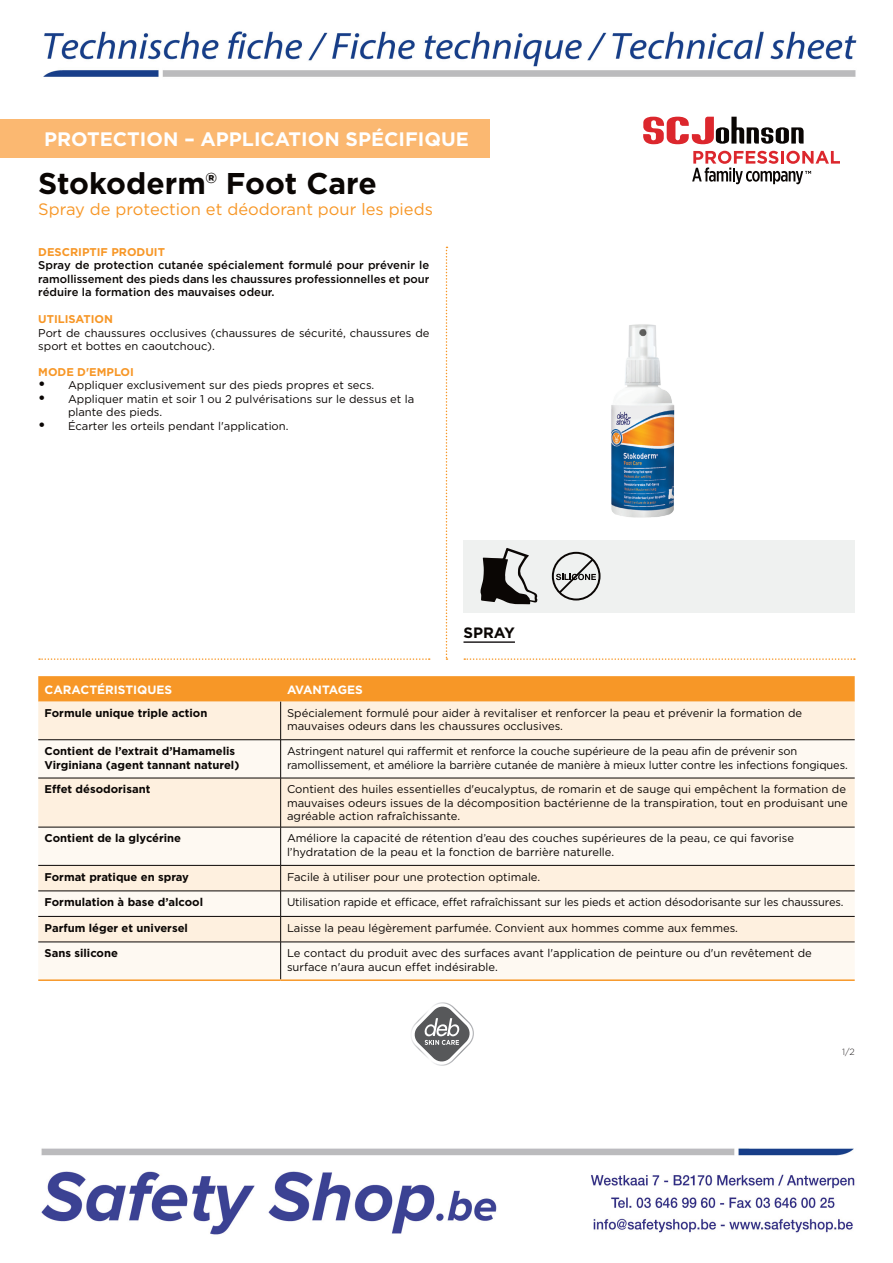
<style>
.page{position:relative;width:893px;height:1263px;background:#fff}
.page>*{position:absolute;margin:0;border:0;box-sizing:border-box;transform-origin:0 0}
.t1{font:700 30px "Gotham";color:#0a0604}
.t2{font:700 19.5px "Gotham";color:#fff}
._08_Copy_Prokyon_8_7{font:16.5px "Gotham";color:#f79727}
._08_Subline_Prokyon{font:700 15px "Gotham";color:#0a0604}
.t3{font:700 12px "Gotham";color:#fff}
.t4{font:700 12px "Gotham";letter-spacing:-.025em;color:#fff}
._08_Subline_Prokyon-2{font:11.25px/13.5px "Gotham";color:#0a0604}
._08_Subline_Prokyon-3{font:700 11.25px/13.5px "Gotham";color:#0a0604}
._08_Subline_Prokyon-4{font:500 11.25px/13.5px "Gotham";color:#0a0604;text-align:justify}
.t5{font:700 11.25px "Gotham";color:#f79727}
.t6{font:300 9px "Gotham";color:#231f20}
.s1{font-weight:700;font-size:15px}
</style>
<div class="page">
<img style="left:38px;top:31px;width:819px;height:1204px">
<svg style="left:0;top:119px;width:857px;height:184px"></svg>
<svg style="left:643px;top:117px;width:161px;height:27px"></svg>
<svg style="left:692px;top:151px;width:148px;height:33px"></svg>
<div style="left:0;top:120px;width:489px;height:38px;background:#fbb871"></div>
<div style="left:463px;top:540px;width:392px;height:72px;background:#eff1f0"></div>
<img style="left:410px;top:1002px;width:64px;height:64px">
<svg style="left:411px;top:1003px;width:62px;height:62px"></svg>
<svg style="left:446px;top:247px;width:1px;height:413px"></svg>
<svg style="left:552px;top:552px;width:48px;height:48px"></svg>
<hr style="left:463px;top:641px;width:52px;height:2px;background:#231f20">
<svg style="left:39px;top:658px;width:391px;height:2px"></svg>
<svg style="left:464px;top:658px;width:391px;height:2px"></svg>
<svg style="left:38px;top:676px;width:817px;height:26px;background:#f7992c"></svg>
<div style="left:38px;top:702px;width:817px;height:37px;background:#fef0df"></div>
<svg style="left:38px;top:740px;width:817px;height:239px;fill:#fef9f2"></svg>
<hr style="left:280px;top:778px;width:1px;height:49px;background:#0a0604">
<hr style="left:280px;top:827px;width:1px;height:38px;background:#0a0604">
<svg style="left:280px;top:866px;width:1px;height:76px"></svg>
<hr style="left:280px;top:942px;width:1px;height:37px;background:#0a0604">
<hr style="left:281px;top:739px;width:574px;height:1px;background:#0a0604">
<hr style="left:38px;top:778px;width:243px;height:1px;background:#0a0604">
<hr style="left:281px;top:778px;width:574px;height:1px;background:#0a0604">
<hr style="left:38px;top:827px;width:243px;height:1px;background:#0a0604">
<hr style="left:281px;top:827px;width:574px;height:1px;background:#0a0604">
<hr style="left:38px;top:865px;width:243px;height:1px;background:#0a0604">
<hr style="left:281px;top:865px;width:574px;height:1px;background:#0a0604">
<hr style="left:38px;top:891px;width:243px;height:1px;background:#0a0604">
<hr style="left:281px;top:891px;width:574px;height:1px;background:#0a0604">
<hr style="left:280px;top:702px;width:1px;height:37px;background:#0a0604">
<hr style="left:38px;top:739px;width:243px;height:1px;background:#0a0604">
<hr style="left:38px;top:979px;width:243px;height:2px;background:#f79727">
<hr style="left:281px;top:979px;width:574px;height:2px;background:#f79727">
<hr style="left:280px;top:740px;width:1px;height:38px;background:#0a0604">
<hr style="left:38px;top:916px;width:243px;height:1px;background:#0a0604">
<hr style="left:281px;top:916px;width:574px;height:1px;background:#0a0604">
<hr style="left:38px;top:942px;width:243px;height:1px;background:#0a0604">
<hr style="left:281px;top:942px;width:574px;height:1px;background:#0a0604">
<img style="left:608px;top:322px;width:69px;height:197px">
<svg style="left:480px;top:548px;width:57px;height:56px"></svg>
<p class="t2" style="left:44px;top:127px;width:426px">PROTECTION – APPLICATION SPÉCIFIQUE</p>
<p class="t1" style="left:38px;top:165px;width:340px">Stokoderm® Foot Care</p>
<p class="_08_Copy_Prokyon_8_7" style="left:38px;top:199px;width:396px">Spray de protection et déodorant pour les pieds</p>
<p class="t5" style="left:38px;top:245px;width:128px">DESCRIPTIF PRODUIT</p>
<p class="_08_Subline_Prokyon-4" style="left:38px;top:258px;width:393px">Spray de protection cutanée spécialement formulé pour prévenir le ramollissement des pieds dans les chaussures professionnelles et pour réduire la formation des mauvaises odeur.</p>
<p class="t5" style="left:38px;top:312px;width:76px">UTILISATION</p>
<p class="_08_Subline_Prokyon-2" style="left:38px;top:326px;width:393px">Port de chaussures occlusives (chaussures de sécurité, chaussures de sport et bottes en caoutchouc).</p>
<p class="t5" style="left:38px;top:365px;width:97px">MODE D'EMPLOI</p>
<p class="_08_Subline_Prokyon-2" style="left:38px;top:378px;width:338px"><span class="s1">•</span> Appliquer exclusivement sur des pieds propres et secs.</p>
<p class="_08_Subline_Prokyon-2" style="left:68px;top:392px;width:348px;text-indent:-30px"><span class="s1">•</span> Appliquer matin et soir 1 ou 2 pulvérisations sur le dessus et la plante des pieds.</p>
<p class="_08_Subline_Prokyon-2" style="left:38px;top:419px;width:252px"><span class="s1">•</span> Écarter les orteils pendant l'application.</p>
<p class="_08_Subline_Prokyon" style="left:463px;top:623px;width:53px">SPRAY</p>
<p class="t3" style="left:45px;top:682px;width:129px">CARACTÉRISTIQUES</p>
<p class="t4" style="left:287px;top:682px;width:77px">AVANTAGES</p>
<p class="_08_Subline_Prokyon-3" style="left:45px;top:706px;width:164px">Formule unique triple action</p>
<p class="_08_Subline_Prokyon-2" style="left:287px;top:706px;width:517px">Spécialement formulé pour aider à revitaliser et renforcer la peau et prévenir la formation de mauvaises odeurs dans les chaussures occlusives.</p>
<p class="_08_Subline_Prokyon-3" style="left:45px;top:744px;width:196px">Contient de l’extrait d’Hamamelis<br>Virginiana (agent tannant naturel)</p>
<p class="_08_Subline_Prokyon-2" style="left:287px;top:744px;width:562px">Astringent naturel qui raffermit et renforce la couche supérieure de la peau afin de prévenir son ramollissement, et améliore la barrière cutanée de manière à mieux lutter contre les infections fongiques.</p>
<p class="_08_Subline_Prokyon-3" style="left:45px;top:783px;width:107px">Effet désodorisant</p>
<p class="_08_Subline_Prokyon-2" style="left:287px;top:782px;width:562px">Contient des huiles essentielles d'eucalyptus, de romarin et de sauge qui empêchent la formation de mauvaises odeurs issues de la décomposition bactérienne de la transpiration, tout en produisant une agréable action rafraîchissante.</p>
<p class="_08_Subline_Prokyon-3" style="left:45px;top:832px;width:138px">Contient de la glycérine</p>
<p class="_08_Subline_Prokyon-2" style="left:287px;top:831px;width:508px">Améliore la capacité de rétention d’eau des couches supérieures de la peau, ce qui favorise l’hydratation de la peau et la fonction de barrière naturelle.</p>
<p class="_08_Subline_Prokyon-3" style="left:45px;top:870px;width:146px">Format pratique en spray</p>
<p class="_08_Subline_Prokyon-2" style="left:287px;top:870px;width:255px">Facile à utiliser pour une protection optimale.</p>
<p class="_08_Subline_Prokyon-3" style="left:45px;top:895px;width:160px">Formulation à base d’alcool</p>
<p class="_08_Subline_Prokyon-2" style="left:287px;top:895px;width:558px">Utilisation rapide et efficace, effet rafraîchissant sur les pieds et action désodorisante sur les chaussures.</p>
<p class="_08_Subline_Prokyon-3" style="left:45px;top:921px;width:145px">Parfum léger et universel</p>
<p class="_08_Subline_Prokyon-2" style="left:287px;top:921px;width:452px">Laisse la peau légèrement parfumée. Convient aux hommes comme aux femmes.</p>
<p class="_08_Subline_Prokyon-3" style="left:45px;top:946px;width:75px">Sans silicone</p>
<p class="_08_Subline_Prokyon-2" style="left:287px;top:946px;width:526px">Le contact du produit avec des surfaces avant l'application de peinture ou d'un revêtement de surface n'aura aucun effet indésirable.</p>
<p class="t6" style="left:842px;top:1047px;width:14px">1/2</p>
</div>
